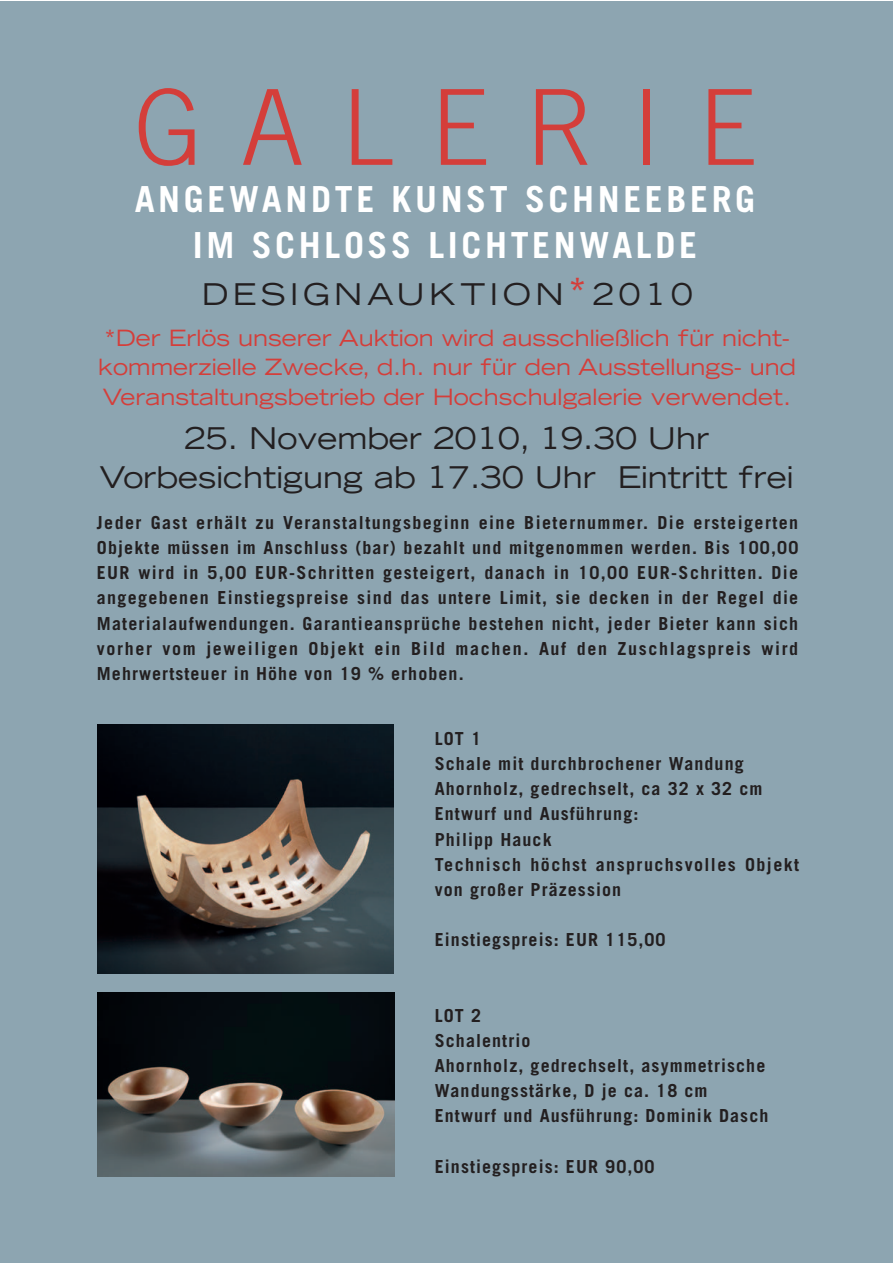
<style>
.page{position:relative;width:893px;height:1263px;background:#fff}
.page>*{position:absolute;margin:0;border:0;box-sizing:border-box;transform-origin:0 0}
.t1{font:300 104.85px "Trade Gothic";letter-spacing:.35em;color:#d43e3a}
.t2{font:700 36px/46.8px "Trade Gothic";letter-spacing:.1em;color:#fff;text-align:center}
.t3{font:expanded 30px/39px "Trade Gothic LH";color:#231f20;text-align:center}
.t4{font:expanded 30px "Trade Gothic LH";letter-spacing:.15em;color:#231f20}
.t5{font:expanded 22.5px/29.2px "Trade Gothic LH";color:#d43e3a}
.t6{font:700 18px/25.2px "Trade Gothic";letter-spacing:.06em;color:#231f20}
.s1{font-size:37.5px;color:#d43e3a}
</style>
<div class="page">
<div style="left:0;top:1px;width:892px;height:1261px;background:#8da5b1"></div>
<img style="left:98px;top:993px;width:297px;height:184px">
<img style="left:98px;top:725px;width:295px;height:248px">
<h1 class="t1" style="left:134px;top:89px;width:624px">GALERIE</h1>
<h2 class="t2" style="left:135px;top:179px;width:622px">ANGEWANDTE KUNST SCHNEEBERG<br>IM SCHLOSS LICHTENWALDE</h2>
<h3 class="t4" style="left:202px;top:283px;width:492px">DESIGNAUKTION<span class="s1">*</span>2010</h3>
<p class="t5" style="left:98px;top:325px;width:699px">*Der Erlös unserer Auktion wird ausschließlich für nicht&shy;kommerzielle Zwecke, d.h. nur für den Ausstellungs- und<br>Veranstaltungsbetrieb der Hochschulgalerie verwendet.</p>
<h3 class="t3" style="left:100px;top:421px;width:695px">25. November 2010, 19.30 Uhr<br>Vorbesichtigung ab 17.30 Uhr Eintritt frei</h3>
<p class="t6" style="left:97px;top:512px;width:703px;text-align:justify">Jeder Gast erhält zu Veranstaltungsbeginn eine Bieternummer. Die ersteigerten Objekte müssen im Anschluss (bar) bezahlt und mitgenommen werden. Bis 100,00<br>EUR wird in 5,00 EUR-Schritten gesteigert, danach in 10,00 EUR-Schritten. Die angegebenen Einstiegspreise sind das untere Limit, sie decken in der Regel die Materialaufwendungen. Garantieansprüche bestehen nicht, jeder Bieter kann sich vorher vom jeweiligen Objekt ein Bild machen. Auf den Zuschlagspreis wird Mehrwertsteuer in Höhe von 19 % erhoben.</p>
<p class="t6" style="left:435px;top:728px;width:366px">LOT 1<br>Schale mit durchbrochener Wandung<br>Ahornholz, gedrechselt, ca 32 x 32 cm<br>Entwurf und Ausführung:<br>Philipp Hauck<br>Technisch höchst anspruchsvolles Objekt von großer Präzession</p>
<p class="t6" style="left:435px;top:929px;width:232px">Einstiegspreis: EUR 115,00</p>
<p class="t6" style="left:435px;top:1004px;width:335px">LOT 2<br>Schalentrio<br>Ahornholz, gedrechselt, asymmetrische<br>Wandungsstärke, D je ca. 18 cm<br>Entwurf und Ausführung: Dominik Dasch</p>
<p class="t6" style="left:435px;top:1155px;width:221px">Einstiegspreis: EUR 90,00</p>
</div>
